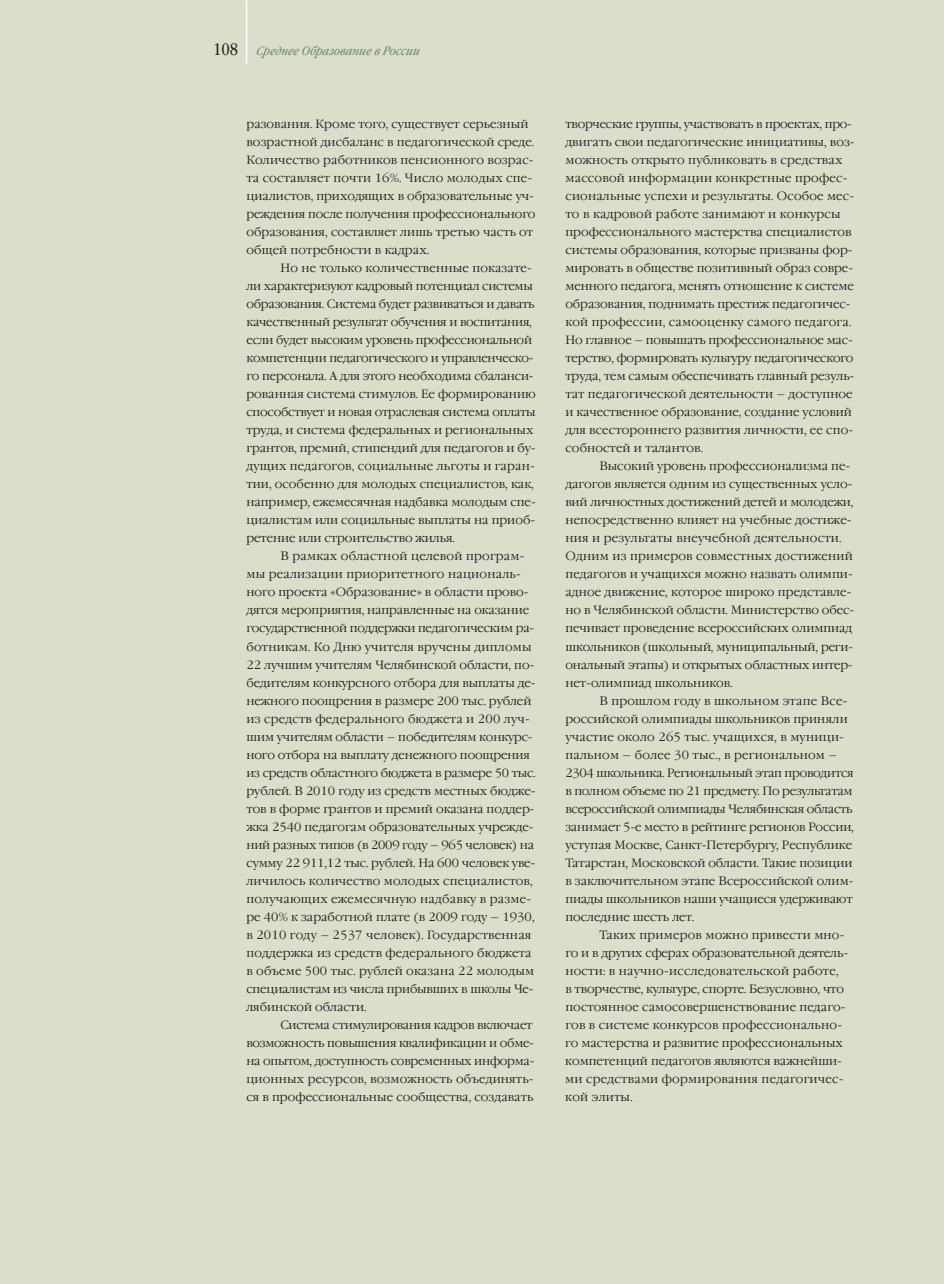
<style>
.page{position:relative;width:944px;height:1284px;background:#fff}
.page>*{position:absolute;margin:0;border:0;box-sizing:border-box;transform-origin:0 0}
.t1{font:300 12px/18px "Garamond C";color:#231f20}
.t2{font:300 12px/18px "Garamond C";letter-spacing:-.02em;color:#231f20}
.t3{font:italic 12px "Garamond Book Narrow C";letter-spacing:.01em;color:#69866b}
.s1{font-style:normal;font-size:16.5px;color:#231f20}
</style>
<div class="page">
<div style="left:0;top:0;width:943px;height:1284px;background:#dadeca"></div>
<hr style="left:246px;top:0;width:1px;height:65px;background:#fff">
<p class="t3" style="left:213px;top:44px;width:210px"><span class="s1">1 0 8</span> Среднее Образование в России</p>
<p class="t1" style="left:246px;top:116px;width:290px">разования. Кроме того, существует серьезный возрастной дисбаланс в педагогической среде.<br>Количество работников пенсионного возрас&shy;та составляет почти 16%. Число молодых спе&shy;циалистов, приходящих в образовательные уч&shy;реждения после получения профессионального образования, составляет лишь третью часть от общей потребности в кадрах.</p>
<p class="t1" style="left:246px;top:260px;width:291px;text-indent:34px">Но не только количественные показате&shy;ли характеризуют кадровый потенциал системы образования. Система будет развиваться и давать качественный результат обучения и воспитания, если будет высоким уровень профессиональной компетенции педагогического и управленческо&shy;го персонала. А для этого необходима сбаланси&shy;рованная система стимулов. Ее формированию способствует и новая отраслевая система оплаты труда, и система федеральных и региональных грантов, премий, стипендий для педагогов и бу&shy;дущих педагогов, социальные льготы и гаран&shy;тии, особенно для молодых специалистов, как, например, ежемесячная надбавка молодым спе&shy;циалистам или социальные выплаты на приоб&shy;ретение или строительство жилья.</p>
<p class="t1" style="left:246px;top:548px;width:291px;text-indent:34px">В рамках областной целевой програм&shy;мы реализации приоритетного националь&shy;ного проекта «Образование» в области прово&shy;дятся мероприятия, направленные на оказание государственной поддержки педагогическим ра&shy;ботникам. Ко Дню учителя вручены дипломы 22 лучшим учителям Челябинской области, по&shy;бедителям конкурсного отбора для выплаты де&shy;нежного поощрения в размере 200 тыс. рублей из средств федерального бюджета и 200 луч&shy;шим учителям области – победителям конкурс&shy;ного отбора на выплату денежного поощрения из средств областного бюджета в размере 50 тыс. рублей. В 2010 году из средств местных бюдже&shy;тов в форме грантов и премий оказана поддер&shy;жка 2540 педагогам образовательных учрежде&shy;ний разных типов (в 2009 году – 965 человек) на сумму 22 911,12 тыс. рублей. На 600 человек уве&shy;личилось количество молодых специалистов, получающих ежемесячную надбавку в разме&shy;ре 40% к заработной плате (в 2009 году – 1930, в 2010 году – 2537 человек). Государственная поддержка из средств федерального бюджета в объеме 500 тыс. рублей оказана 22 молодым специалистам из числа прибывших в школы Че&shy;лябинской области.</p>
<p class="t2" style="left:246px;top:1016px;width:289px;text-indent:34px">Система стимулирования кадров включает возможность повышения квалификации и обме&shy;на опытом, доступность современных информа&shy;ционных ресурсов, возможность объединять&shy;ся в профессиональные сообщества, создавать</p>
<p class="t1" style="left:565px;top:116px;width:291px">творческие группы, участвовать в проектах, про&shy;двигать свои педагогические инициативы, воз&shy;можность открыто публиковать в средствах массовой информации конкретные профес&shy;сиональные успехи и результаты. Особое мес&shy;то в кадровой работе занимают и конкурсы профессионального мастерства специалистов системы образования, которые призваны фор&shy;мировать в обществе позитивный образ совре&shy;менного педагога, менять отношение к системе образования, поднимать престиж педагогичес&shy;кой профессии, самооценку самого педагога.<br>Но главное – повышать профессиональное мас&shy;терство, формировать культуру педагогического труда, тем самым обеспечивать главный резуль&shy;тат педагогической деятельности – доступное и качественное образование, создание условий для всестороннего развития личности, ее спо&shy;собностей и талантов.</p>
<p class="t1" style="left:565px;top:458px;width:290px;text-indent:34px">Высокий уровень профессионализма пе&shy;дагогов является одним из существенных усло&shy;вий личностных достижений детей и молодежи, непосредственно влияет на учебные достиже&shy;ния и результаты внеучебной деятельности.<br>Одним из примеров совместных достижений педагогов и учащихся можно назвать олимпи&shy;адное движение, которое широко представле&shy;но в Челябинской области. Министерство обес&shy;печивает проведение всероссийских олимпиад школьников (школьный, муниципальный, реги&shy;ональный этапы) и открытых областных интер&shy;нет-олимпиад школьников.</p>
<p class="t1" style="left:565px;top:692px;width:290px;text-indent:34px">В прошлом году в школьном этапе Все&shy;российской олимпиады школьников приняли участие около 265 тыс. учащихся, в муници&shy;пальном – более 30 тыс., в региональном – 2304 школьника. Региональный этап проводится в полном объеме по 21 предмету. По результатам всероссийской олимпиады Челябинская область занимает 5-е место в рейтинге регионов России, уступая Москве, Санкт-Петербургу, Республике Татарстан, Московской области. Такие позиции в заключительном этапе Всероссийской олим&shy;пиады школьников наши учащиеся удерживают последние шесть лет.</p>
<p class="t1" style="left:565px;top:926px;width:284px;text-indent:34px">Таких примеров можно привести мно&shy;го и в других сферах образовательной деятель&shy;ности: в научно-исследовательской работе,<br>в творчестве, культуре, спорте. Безусловно, что постоянное самосовершенствование педаго&shy;гов в системе конкурсов профессионально&shy;го мастерства и развитие профессиональных компетенций педагогов являются важнейши&shy;ми средствами формирования педагогичес&shy;кой элиты.</p>
</div>
